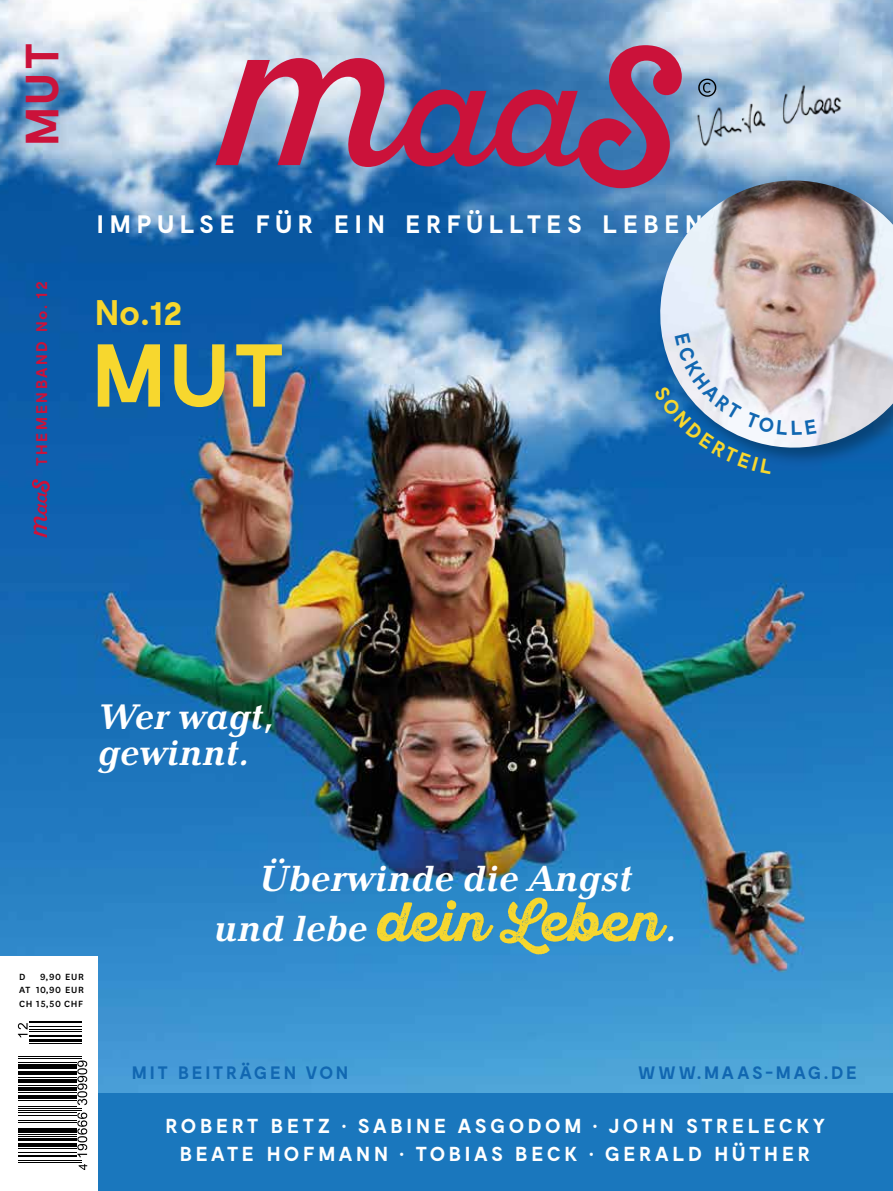
<style>
.page{position:relative;width:893px;height:1191px;background:#fff}
.page>*{position:absolute;margin:0;border:0;box-sizing:border-box;transform-origin:0 0}
.t1{font:700 88.95px "Moderat";color:#f7d72e}
.t2{font:700 55.05px "Sant Elia Rough";color:#f7d72e}
.t3{font:700 46.5px "Moderat";color:#cb123a}
.t4{font:italic 700 37.65px "Baltica";letter-spacing:.01em;color:#fff}
.t5{font:italic 700 36.75px/36px "Baltica";letter-spacing:.01em;color:#fff}
.t6{font:700 35.55px "Moderat";color:#f7d72e}
.t7{font:700 25.2px "Moderat";letter-spacing:.215em;color:#fff}
.t8{font:700 20.25px/28.5px "Moderat";letter-spacing:.175em;color:#fff;text-align:center}
.t9{font:700 18px "Moderat";letter-spacing:.155em;color:#1167b1}
.t10{font:700 15.45px "Moderat";letter-spacing:.155em;color:#cb123a}
.t11{font:500 10.5px/13.5px "National";letter-spacing:.07em;color:#000;text-align:justify}
.s1{font-family:"Baltica";font-style:italic;font-size:37.65px;color:#fff}
</style>
<div class="page">
<img style="left:0;top:0;width:893px;height:1093px">
<img style="left:645px;top:180px;width:248px;height:277px">
<div style="left:45px;top:1093px;width:848px;height:98px;background:#1a77bd"></div>
<div style="left:0;top:956px;width:97px;height:235px;background:#fff"></div>
<hr style="left:18px;top:1162px;width:64px;height:1px;background:#000">
<hr style="left:18px;top:1159px;width:64px;height:1px;background:#000">
<hr style="left:18px;top:1155px;width:58px;height:2px;background:#000">
<hr style="left:18px;top:1151px;width:58px;height:1px;background:#000">
<hr style="left:18px;top:1148px;width:58px;height:1px;background:#000">
<hr style="left:18px;top:1143px;width:58px;height:4px;background:#000">
<hr style="left:18px;top:1138px;width:58px;height:2px;background:#000">
<hr style="left:18px;top:1136px;width:58px;height:1px;background:#000">
<hr style="left:18px;top:1133px;width:58px;height:1px;background:#000">
<hr style="left:18px;top:1128px;width:58px;height:4px;background:#000">
<hr style="left:18px;top:1122px;width:58px;height:1px;background:#000">
<hr style="left:18px;top:1120px;width:58px;height:1px;background:#000">
<hr style="left:18px;top:1114px;width:58px;height:1px;background:#000">
<hr style="left:18px;top:1112px;width:58px;height:1px;background:#000">
<hr style="left:18px;top:1110px;width:64px;height:1px;background:#000">
<hr style="left:18px;top:1107px;width:64px;height:1px;background:#000">
<hr style="left:18px;top:1105px;width:58px;height:1px;background:#000">
<hr style="left:18px;top:1100px;width:58px;height:1px;background:#000">
<hr style="left:18px;top:1095px;width:58px;height:3px;background:#000">
<hr style="left:18px;top:1092px;width:58px;height:1px;background:#000">
<hr style="left:18px;top:1087px;width:58px;height:3px;background:#000">
<hr style="left:18px;top:1085px;width:58px;height:1px;background:#000">
<hr style="left:18px;top:1079px;width:58px;height:3px;background:#000">
<hr style="left:18px;top:1077px;width:58px;height:1px;background:#000">
<hr style="left:18px;top:1071px;width:58px;height:4px;background:#000">
<hr style="left:18px;top:1068px;width:58px;height:1px;background:#000">
<hr style="left:18px;top:1064px;width:58px;height:3px;background:#000">
<hr style="left:18px;top:1061px;width:58px;height:1px;background:#000">
<hr style="left:18px;top:1058px;width:64px;height:1px;background:#000">
<hr style="left:18px;top:1056px;width:64px;height:1px;background:#000">
<hr style="left:29px;top:1042px;width:53px;height:1px;background:#000">
<hr style="left:29px;top:1039px;width:53px;height:2px;background:#000">
<hr style="left:29px;top:1034px;width:53px;height:2px;background:#000">
<hr style="left:29px;top:1031px;width:53px;height:1px;background:#000">
<hr style="left:29px;top:1029px;width:53px;height:1px;background:#000">
<hr style="left:29px;top:1025px;width:53px;height:1px;background:#000">
<hr style="left:29px;top:1021px;width:53px;height:2px;background:#000">
<svg style="left:77px;top:1112px;width:10px;height:45px"></svg>
<svg style="left:77px;top:1060px;width:10px;height:45px"></svg>
<svg style="left:18px;top:1023px;width:10px;height:14px"></svg>
<svg style="left:79px;top:1164px;width:8px;height:6px"></svg>
<svg style="left:215px;top:45px;width:467px;height:143px;background:#7f6391"></svg>
<svg style="left:32px;top:479px;width:18px;height:58px"></svg>
<img style="left:690px;top:78px;width:159px;height:75px">
<svg style="left:698px;top:79px;width:18px;height:18px"></svg>
<svg style="left:654px;top:333px;width:163px;height:141px"></svg>
<h3 class="t3" style="left:16px;top:146px;width:104px;rotate:-90deg">MUT</h3>
<p class="t10" style="left:33px;top:466px;width:186px;rotate:-90deg">THEMENBAND No. 12</p>
<p class="t7" style="left:97px;top:210px;width:607px">IMPULSE FÜR EIN ERFÜLLTES LEBEN</p>
<h3 class="t6" style="left:95px;top:292px;width:90px">No.12</h3>
<h1 class="t1" style="left:92px;top:325px;width:194px">MUT</h1>
<h3 class="t5" style="left:98px;top:699px;width:177px">Wer wagt, gewinnt.</h3>
<p class="t11" style="left:19px;top:969px;width:66px;text-indent:21px">9,90 EUR AT 10,90 EUR CH 15,50 CHF</p>
<p class="t11" style="left:19px;top:969px;width:8px">D</p>
<h3 class="t4" style="left:258px;top:856px;width:375px">Überwinde die Angst</h3>
<h2 class="t2" style="left:215px;top:889px;width:463px"><span class="s1">und lebe</span> dein Leben<span class="s1">.</span></h2>
<p class="t9" style="left:132px;top:1062px;width:218px">MIT BEITRÄGEN VON</p>
<p class="t9" style="left:638px;top:1062px;width:220px">WWW.MAAS-MAG.DE</p>
<p class="t8" style="left:166px;top:1112px;width:661px">ROBERT BETZ · SABINE ASGODOM · JOHN STRELECKY<br>BEATE HOFMANN · TOBIAS BECK · GERALD HÜTHER</p>
</div>
